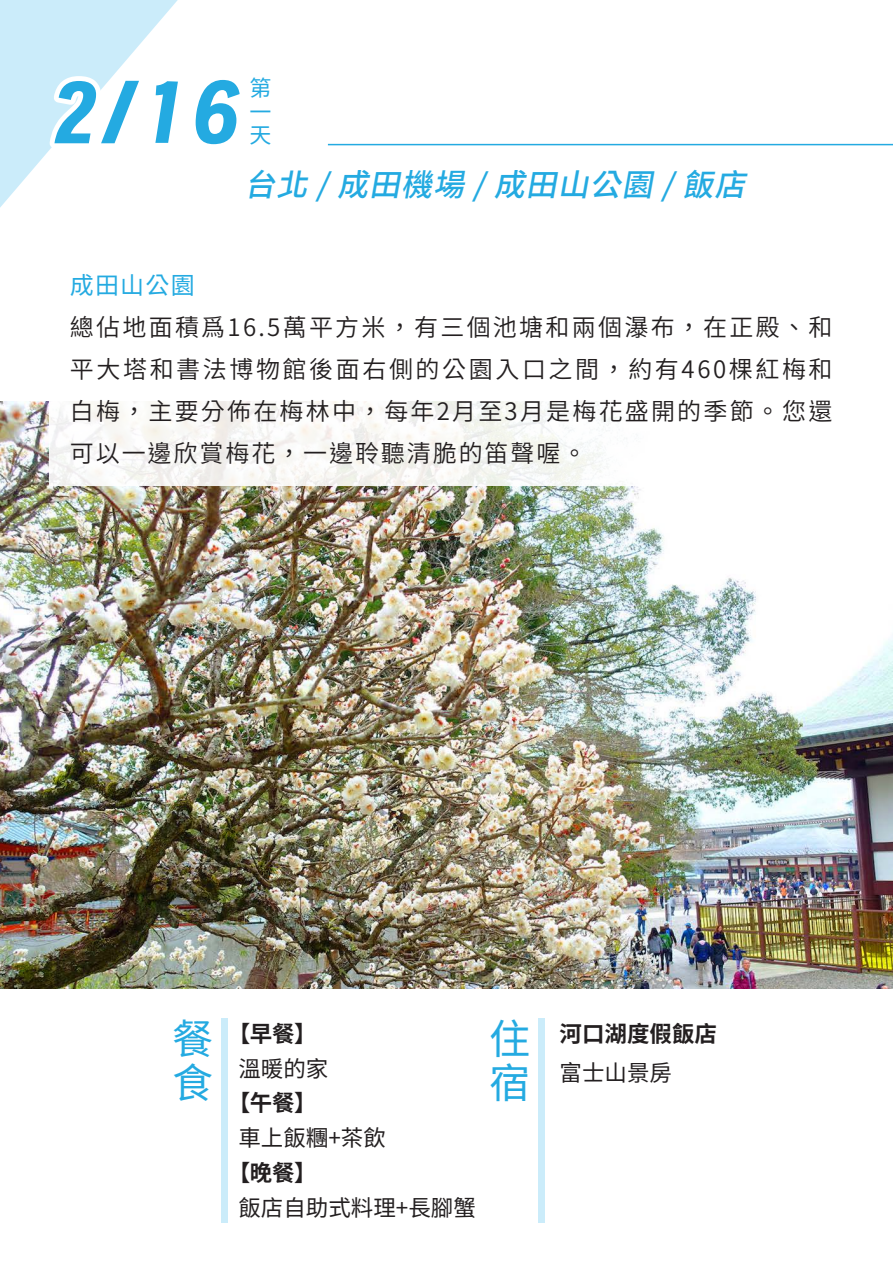
<style>
.page{position:relative;width:893px;height:1263px;background:#fff}
.page>*{position:absolute;margin:0;border:0;box-sizing:border-box;transform-origin:0 0}
.t1{font:80.25px "zihunbiantaoti";color:#24aae1;scale:1.13 1}
.t2{font:41.25px/43.2px "Noto Sans CJ Ktc";color:#24aae1}
.t3{font:italic 500 31.05px "Noto Sans CJ Ktc";color:#24aae1}
.t4{font:600 24px/42px "Noto Sans CJ Ktc";letter-spacing:.09em;color:#231f20;text-align:justify}
.t5{font:24px "Noto Sans CJ Ktc";letter-spacing:.05em;color:#24aae1}
.t6{font:22.5px "Noto Sans CJ Ktc";color:#231f20}
.t7{font:700 22.5px "Noto Sans CJ Ktc";color:#231f20}
.t8{font:22.05px/23.1px "Noto Sans CJ Ktc";color:#24aae1;text-align:justify}
</style>
<div class="page">
<svg style="left:0;top:0;width:178px;height:208px"></svg>
<hr style="left:328px;top:144px;width:565px;height:1px;background:#24aae1">
<img style="left:0;top:401px;width:893px;height:587px">
<div style="left:221px;top:1017px;width:7px;height:205px;background:#c6eafa"></div>
<div style="left:50px;top:257px;width:803px;height:229px;background:#fff"></div>
<div style="left:538px;top:1017px;width:7px;height:205px;background:#c6eafa"></div>
<h1 class="t1" style="left:51px;top:61px;width:171px">2/16</h1>
<p class="t8" style="left:249px;top:77px;width:23px">第一天</p>
<p class="t3" style="left:244px;top:167px;width:518px">台北 /成田機場 /成田山公園 /飯店</p>
<p class="t5" style="left:70px;top:271px;width:126px">成田山公園</p>
<p class="t4" style="left:70px;top:306px;width:764px">總佔地面積爲16.5萬平方米，有三個池塘和兩個瀑布，在正殿、和平大塔和書法博物館後面右側的公園入口之間，約有460棵紅梅和白梅，主要分佈在梅林中，每年2月至3月是梅花盛開的季節。您還可以一邊欣賞梅花，一邊聆聽清脆的笛聲喔。</p>
<h2 class="t2" style="left:172px;top:1018px;width:41px">餐食</h2>
<p class="t7" style="left:228px;top:1021px;width:90px">【早餐】</p>
<p class="t6" style="left:238px;top:1056px;width:91px">溫暖的家</p>
<p class="t7" style="left:228px;top:1090px;width:90px">【午餐】</p>
<p class="t6" style="left:238px;top:1125px;width:149px">車上飯糰+茶飲</p>
<p class="t7" style="left:228px;top:1160px;width:90px">【晚餐】</p>
<p class="t6" style="left:238px;top:1195px;width:239px">飯店自助式料理+長腳蟹</p>
<h2 class="t2" style="left:489px;top:1018px;width:41px">住宿</h2>
<p class="t7" style="left:559px;top:1021px;width:159px">河口湖度假飯店</p>
<p class="t6" style="left:559px;top:1060px;width:114px">富士山景房</p>
</div>
